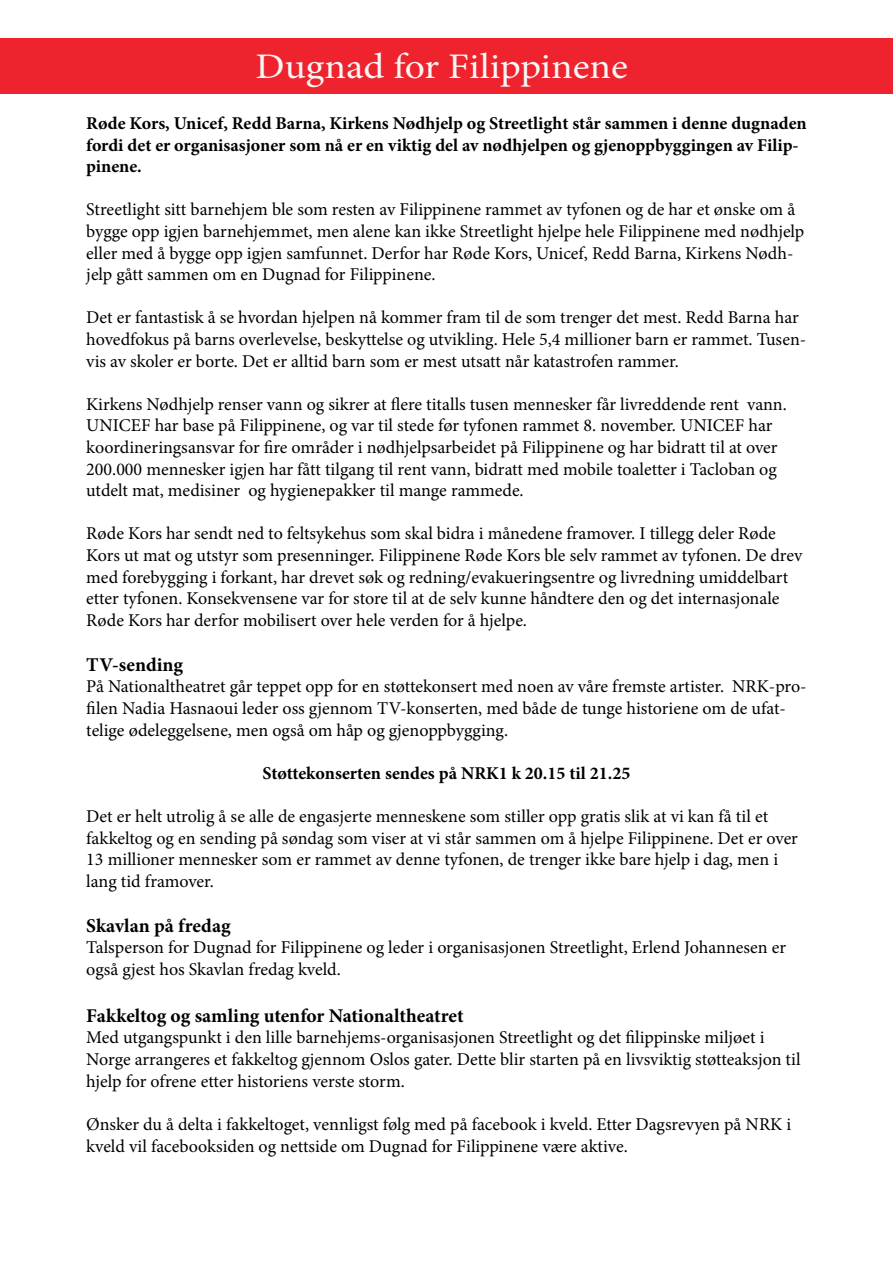
<style>
.page{position:relative;width:893px;height:1263px;background:#fff}
.page>*{position:absolute;margin:0;border:0;box-sizing:border-box;transform-origin:0 0}
.t1{font:36px "Minion Pro";color:#f6f6f6;scale:1.1 1}
.t2{font:700 19.5px "Minion Pro";color:#000}
.t3{font:18px/21.6px "Minion Pro";color:#000}
.t4{font:700 18px/21.6px "Minion Pro";color:#000}
</style>
<div class="page">
<div style="left:0;top:38px;width:893px;height:56px;background:#ef232d"></div>
<h1 class="t1" style="left:255px;top:42px;width:340px">Dugnad for Filippinene</h1>
<p class="t4" style="left:86px;top:112px;width:722px">Røde Kors, Unicef, Redd Barna, Kirkens Nødhjelp og Streetlight står sammen i denne dugnaden fordi det er organisasjoner som nå er en viktig del av nødhjelpen og gjenoppbyggingen av Filip&shy;pinene.</p>
<p class="t3" style="left:86px;top:199px;width:720px">Streetlight sitt barnehjem ble som resten av Filippinene rammet av tyfonen og de har et ønske om å bygge opp igjen barnehjemmet, men alene kan ikke Streetlight hjelpe hele Filippinene med nødhjelp eller med å bygge opp igjen samfunnet. Derfor har Røde Kors, Unicef, Redd Barna, Kirkens Nødh&shy;jelp gått sammen om en Dugnad for Filippinene.</p>
<p class="t3" style="left:86px;top:307px;width:721px">Det er fantastisk å se hvordan hjelpen nå kommer fram til de som trenger det mest. Redd Barna har hovedfokus på barns overlevelse, beskyttelse og utvikling. Hele 5,4 millioner barn er rammet. Tusen&shy;vis av skoler er borte. Det er alltid barn som er mest utsatt når katastrofen rammer.</p>
<p class="t3" style="left:86px;top:393px;width:702px">Kirkens Nødhjelp renser vann og sikrer at flere titalls tusen mennesker får livreddende rent vann.<br>UNICEF har base på Filippinene, og var til stede før tyfonen rammet 8. november. UNICEF har koordineringsansvar for fire områder i nødhjelpsarbeidet på Filippinene og har bidratt til at over 200.000 mennesker igjen har fått tilgang til rent vann, bidratt med mobile toaletter i Tacloban og utdelt mat, medisiner og hygienepakker til mange rammede.</p>
<p class="t3" style="left:86px;top:523px;width:718px">Røde Kors har sendt ned to feltsykehus som skal bidra i månedene framover. I tillegg deler Røde Kors ut mat og utstyr som presenninger. Filippinene Røde Kors ble selv rammet av tyfonen. De drev med forebygging i forkant, har drevet søk og redning/evakueringsentre og livredning umiddelbart etter tyfonen. Konsekvensene var for store til at de selv kunne håndtere den og det internasjonale Røde Kors har derfor mobilisert over hele verden for å hjelpe.</p>
<p class="t2" style="left:86px;top:651px;width:98px">TV-sending</p>
<p class="t3" style="left:86px;top:676px;width:722px">På Nationaltheatret går teppet opp for en støttekonsert med noen av våre fremste artister. NRK-pro&shy;filen Nadia Hasnaoui leder oss gjennom TV-konserten, med både de tunge historiene om de ufat&shy;telige ødeleggelsene, men også om håp og gjenoppbygging.</p>
<p class="t4" style="left:263px;top:762px;width:369px">Støttekonserten sendes på NRK1 k 20.15 til 21.25</p>
<p class="t3" style="left:86px;top:805px;width:713px">Det er helt utrolig å se alle de engasjerte menneskene som stiller opp gratis slik at vi kan få til et fakkeltog og en sending på søndag som viser at vi står sammen om å hjelpe Filippinene. Det er over 13 millioner mennesker som er rammet av denne tyfonen, de trenger ikke bare hjelp i dag, men i lang tid framover.</p>
<p class="t2" style="left:86px;top:912px;width:146px">Skavlan på fredag</p>
<p class="t3" style="left:86px;top:937px;width:701px">Talsperson for Dugnad for Filippinene og leder i organisasjonen Streetlight, Erlend Johannesen er også gjest hos Skavlan fredag kveld.</p>
<p class="t2" style="left:86px;top:1002px;width:379px">Fakkeltog og samling utenfor Nationaltheatret</p>
<p class="t3" style="left:86px;top:1027px;width:716px">Med utgangspunkt i den lille barnehjems-organisasjonen Streetlight og det filippinske miljøet i<br>Norge arrangeres et fakkeltog gjennom Oslos gater. Dette blir starten på en livsviktig støtteaksjon til hjelp for ofrene etter historiens verste storm.</p>
<p class="t3" style="left:86px;top:1113px;width:706px">Ønsker du å delta i fakkeltoget, vennligst følg med på facebook i kveld. Etter Dagsrevyen på NRK i kveld vil facebooksiden og nettside om Dugnad for Filippinene være aktive.</p>
</div>
